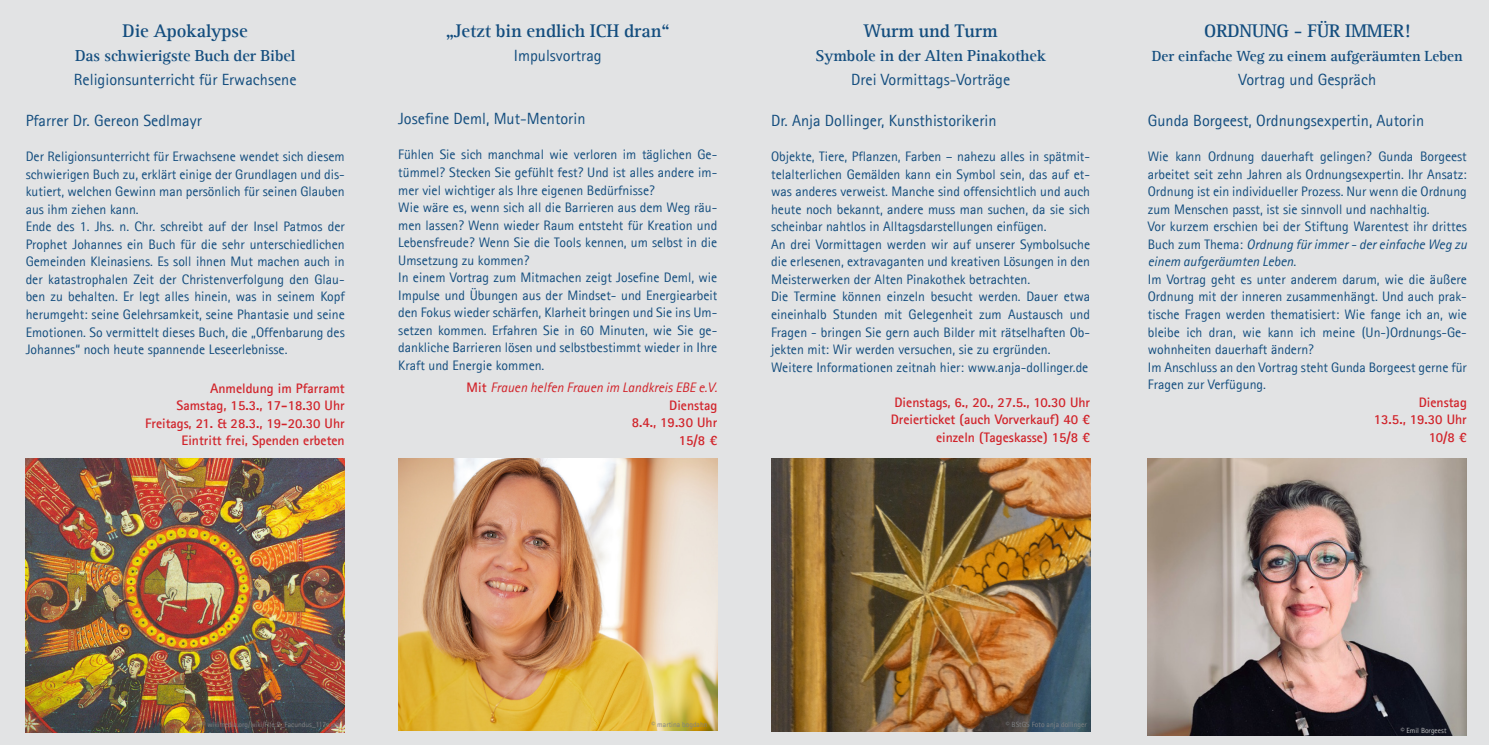
<style>
.page{position:relative;width:1489px;height:745px;background:#fff}
.page>*{position:absolute;margin:0;border:0;box-sizing:border-box;transform-origin:0 0}
.t1{font:700 18.75px "Agfa Rotis Serif";color:#134d7e}
.t2{font:16.25px "Agfa Rotis Sans Serif";color:#134d7e}
.t3{font:700 16.25px "Agfa Rotis Serif";color:#134d7e}
.t4{font:700 15px "Agfa Rotis Serif";color:#134d7e}
.t5{font:13.75px/17.5px "Agfa Rotis Sans Serif";color:#134d7e;text-align:justify}
.t6{font:700 13.75px "Agfa Rotis Sans Serif";color:#d1232a}
.t7{font:italic 13.75px "Agfa Rotis Sans Serif";color:#d1232a}
.t8{font:7.5px "Agfa Rotis Sans Serif";color:#808285}
.t9{font:7.5px "Agfa Rotis Sans Serif";color:#bebfc0}
.s1{font-weight:700;font-style:normal}
.s2{font-style:italic}
</style>
<div class="page">
<div style="left:0;top:0;width:1488px;height:744px;background:#e2e3e4"></div>
<img style="left:1147px;top:458px;width:319px;height:277px">
<img style="left:771px;top:458px;width:319px;height:273px">
<img style="left:398px;top:458px;width:319px;height:271px">
<img style="left:26px;top:458px;width:319px;height:273px">
<p class="t1" style="left:123px;top:20px;width:127px">Die Apokalypse</p>
<p class="t3" style="left:75px;top:46px;width:222px">Das schwierigste Buch der Bibel</p>
<p class="t2" style="left:74px;top:70px;width:224px">Religionsunterricht für Erwachsene</p>
<p class="t2" style="left:26px;top:111px;width:177px">Pfarrer Dr. Gereon Sedlmayr</p>
<p class="t5" style="left:26px;top:148px;width:320px">Der Religionsunterricht für Erwachsene wendet sich diesem schwierigen Buch zu, erklärt einige der Grundlagen und dis&shy;kutiert, welchen Gewinn man persönlich für seinen Glauben aus ihm ziehen kann.</p>
<p class="t5" style="left:26px;top:218px;width:320px">Ende des 1. Jhs. n. Chr. schreibt auf der Insel Patmos der Prophet Johannes ein Buch für die sehr unterschiedlichen Gemeinden Kleinasiens. Es soll ihnen Mut machen auch in der katastrophalen Zeit der Christenverfolgung den Glau&shy;ben zu behalten. Er legt alles hinein, was in seinem Kopf herumgeht: seine Gelehrsamkeit, seine Phantasie und seine Emotionen. So vermittelt dieses Buch, die „Offenbarung des Johannes“ noch heute spannende Leseerlebnisse.</p>
<p class="t6" style="left:210px;top:379px;width:136px">Anmeldung im Pfarramt</p>
<p class="t6" style="left:177px;top:397px;width:170px">Samstag, 15.3., 17-18.30 Uhr</p>
<p class="t6" style="left:145px;top:414px;width:201px">Freitags, 21. &amp; 28.3., 19-20.30 Uhr</p>
<p class="t6" style="left:181px;top:432px;width:165px">Eintritt frei, Spenden erbeten</p>
<p class="t1" style="left:445px;top:20px;width:226px">„Jetzt bin endlich ICH dran“</p>
<p class="t2" style="left:514px;top:45px;width:89px">Impulsvortrag</p>
<p class="t2" style="left:398px;top:109px;width:189px">Josefine Deml, Mut-Mentorin</p>
<p class="t5" style="left:398px;top:146px;width:320px">Fühlen Sie sich manchmal wie verloren im täglichen Ge&shy;tümmel? Stecken Sie gefühlt fest? Und ist alles andere im&shy;mer viel wichtiger als Ihre eigenen Bedürfnisse?</p>
<p class="t5" style="left:398px;top:198px;width:320px">Wie wäre es, wenn sich all die Barrieren aus dem Weg räu&shy;men lassen? Wenn wieder Raum entsteht für Kreation und Lebensfreude? Wenn Sie die Tools kennen, um selbst in die Umsetzung zu kommen?</p>
<p class="t5" style="left:398px;top:268px;width:320px">In einem Vortrag zum Mitmachen zeigt Josefine Deml, wie Impulse und Übungen aus der Mindset- und Energiearbeit den Fokus wieder schärfen, Klarheit bringen und Sie ins Um&shy;setzen kommen. Erfahren Sie in 60 Minuten, wie Sie ge&shy;dankliche Barrieren lösen und selbstbestimmt wieder in Ihre Kraft und Energie kommen.</p>
<p class="t7" style="left:466px;top:379px;width:252px"><span class="s1">Mit</span> Frauen helfen Frauen im Landkreis EBE e.V.</p>
<p class="t6" style="left:669px;top:396px;width:50px">Dienstag</p>
<p class="t6" style="left:631px;top:413px;width:87px">8.4., 19.30 Uhr</p>
<p class="t6" style="left:678px;top:431px;width:40px">15/8 €</p>
<p class="t1" style="left:863px;top:20px;width:136px">Wurm und Turm</p>
<p class="t3" style="left:815px;top:46px;width:232px">Symbole in der Alten Pinakothek</p>
<p class="t2" style="left:851px;top:70px;width:161px">Drei Vormittags-Vorträge</p>
<p class="t2" style="left:771px;top:111px;width:227px">Dr. Anja Dollinger, Kunsthistorikerin</p>
<p class="t5" style="left:771px;top:148px;width:320px">Objekte, Tiere, Pflanzen, Farben – nahezu alles in spätmit&shy;telalterlichen Gemälden kann ein Symbol sein, das auf et&shy;was anderes verweist. Manche sind offensichtlich und auch heute noch bekannt, andere muss man suchen, da sie sich scheinbar nahtlos in Alltagsdarstellungen einfügen.</p>
<p class="t5" style="left:771px;top:235px;width:320px">An drei Vormittagen werden wir auf unserer Symbolsuche die erlesenen, extravaganten und kreativen Lösungen in den Meisterwerken der Alten Pinakothek betrachten.</p>
<p class="t5" style="left:771px;top:288px;width:320px">Die Termine können einzeln besucht werden. Dauer etwa eineinhalb Stunden mit Gelegenheit zum Austausch und Fragen - bringen Sie gern auch Bilder mit rätselhaften Ob&shy;jekten mit: Wir werden versuchen, sie zu ergründen.</p>
<p class="t5" style="left:771px;top:358px;width:319px">Weitere Informationen zeitnah hier: www.anja-dollinger.de</p>
<p class="t6" style="left:894px;top:393px;width:197px">Dienstags, 6., 20., 27.5., 10.30 Uhr</p>
<p class="t6" style="left:890px;top:410px;width:201px">Dreierticket (auch Vorverkauf) 40 €</p>
<p class="t6" style="left:936px;top:428px;width:155px">einzeln (Tageskasse) 15/8 €</p>
<p class="t1" style="left:1204px;top:20px;width:208px">ORDNUNG - FÜR IMMER!</p>
<p class="t4" style="left:1151px;top:47px;width:312px">Der einfache Weg zu einem aufgeräumten Leben</p>
<p class="t2" style="left:1238px;top:70px;width:139px">Vortrag und Gespräch</p>
<p class="t2" style="left:1147px;top:111px;width:278px">Gunda Borgeest, Ordnungsexpertin, Autorin</p>
<p class="t5" style="left:1147px;top:148px;width:320px">Wie kann Ordnung dauerhaft gelingen? Gunda Borgeest arbeitet seit zehn Jahren als Ordnungsexpertin. Ihr Ansatz:<br>Ordnung ist ein individueller Prozess. Nur wenn die Ordnung zum Menschen passt, ist sie sinnvoll und nachhaltig.</p>
<p class="t5" style="left:1147px;top:218px;width:320px">Vor kurzem erschien bei der Stiftung Warentest ihr drittes Buch zum Thema: <span class="s2">Ordnung für immer - der einfache Weg zu einem aufgeräumten Leben</span>.</p>
<p class="t5" style="left:1147px;top:270px;width:320px">Im Vortrag geht es unter anderem darum, wie die äußere Ordnung mit der inneren zusammenhängt. Und auch prak&shy;tische Fragen werden thematisiert: Wie fange ich an, wie bleibe ich dran, wie kann ich meine (Un-)Ordnungs-Ge&shy;wohnheiten dauerhaft ändern?</p>
<p class="t5" style="left:1147px;top:358px;width:320px">Im Anschluss an den Vortrag steht Gunda Borgeest gerne für<br>Fragen zur Verfügung.</p>
<p class="t6" style="left:1418px;top:393px;width:50px">Dienstag</p>
<p class="t6" style="left:1373px;top:410px;width:94px">13.5., 19.30 Uhr</p>
<p class="t6" style="left:1428px;top:428px;width:39px">10/8 €</p>
<p class="t8" style="left:202px;top:719px;width:139px">© wikimedia.org/wiki/File:B_Facundus_117v.jpg</p>
<p class="t8" style="left:651px;top:720px;width:57px">© martina bogdahn</p>
<p class="t8" style="left:1005px;top:719px;width:82px">© BStGS Foto anja dollinger</p>
<p class="t9" style="left:1400px;top:725px;width:47px">© Emil Borgeest</p>
</div>
